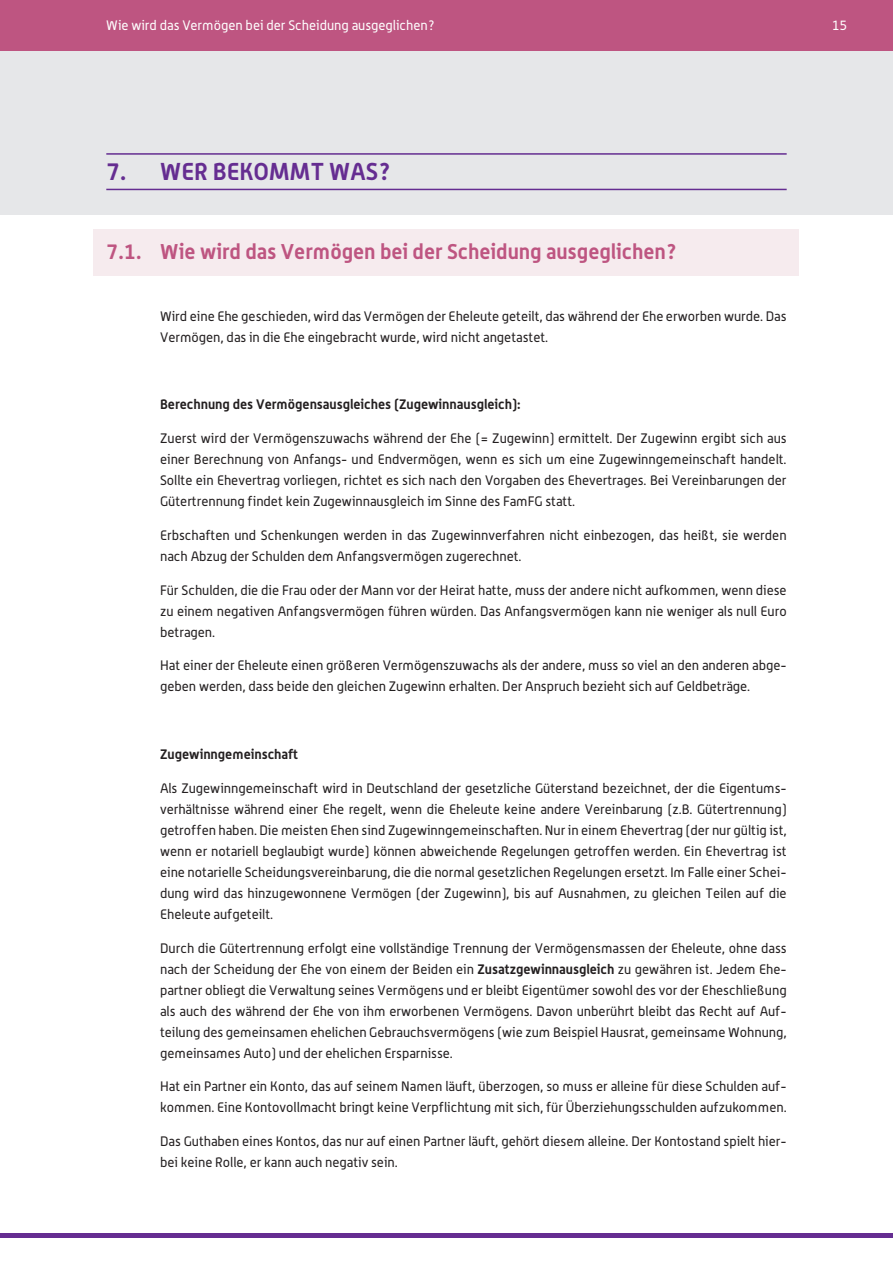
<style>
.page{position:relative;width:893px;height:1263px;background:#fff}
.page>*{position:absolute;margin:0;border:0;box-sizing:border-box;transform-origin:0 0}
.Headline{font:700 24px "Alwyn OT";color:#652d91}
.Subhead{font:700 21px "Alwyn OT";color:#be5581}
.t1{font:13.5px/21px "Alwyn OT";color:#231f20}
.t2{font:700 13.5px "Alwyn OT";color:#231f20}
.t3{font:13.5px "Alwyn OT";color:#fff}
.s1{font-weight:700}
</style>
<div class="page">
<hr style="left:0;top:1233px;width:893px;height:4px;background:#652d91">
<div style="left:0;top:51px;width:893px;height:164px;background:#e6e7e9"></div>
<div style="left:0;top:0;width:893px;height:51px;background:#be5581"></div>
<hr style="left:106px;top:153px;width:681px;height:2px;background:#652d91">
<hr style="left:106px;top:189px;width:681px;height:1px;background:#652d91">
<div style="left:94px;top:230px;width:705px;height:46px;background:#f6ebee"></div>
<p class="t3" style="left:106px;top:17px;width:330px">Wie wird das Vermögen bei der Scheidung ausgeglichen?</p>
<p class="t3" style="left:832px;top:17px;width:17px">15</p>
<p class="Headline" style="left:106px;top:157px;width:286px">7. WER BEKOMMT WAS?</p>
<p class="Subhead" style="left:106px;top:238px;width:572px">7.1. Wie wird das Vermögen bei der Scheidung ausgeglichen?</p>
<p class="t1" style="left:160px;top:305px;width:628px">Wird eine Ehe geschieden, wird das Vermögen der Eheleute geteilt, das während der Ehe erworben wurde. Das<br>Vermögen, das in die Ehe eingebracht wurde, wird nicht angetastet.</p>
<p class="t2" style="left:160px;top:396px;width:362px">Berechnung des Vermögensausgleiches (Zugewinnausgleich):</p>
<p class="t1" style="left:160px;top:428px;width:628px;text-align:justify">Zuerst wird der Vermögenszuwachs während der Ehe (= Zugewinn) ermittelt. Der Zugewinn ergibt sich aus einer Berechnung von Anfangs- und Endvermögen, wenn es sich um eine Zugewinngemeinschaft handelt.<br>Sollte ein Ehevertrag vorliegen, richtet es sich nach den Vorgaben des Ehevertrages. Bei Vereinbarungen der Gütertrennung findet kein Zugewinnausgleich im Sinne des FamFG statt.</p>
<p class="t1" style="left:160px;top:524px;width:628px">Erbschaften und Schenkungen werden in das Zugewinnverfahren nicht einbezogen, das heißt, sie werden nach Abzug der Schulden dem Anfangsvermögen zugerechnet.</p>
<p class="t1" style="left:160px;top:579px;width:628px;text-align:justify">Für Schulden, die die Frau oder der Mann vor der Heirat hatte, muss der andere nicht aufkommen, wenn diese zu einem negativen Anfangsvermögen führen würden. Das Anfangsvermögen kann nie weniger als null Euro betragen.</p>
<p class="t1" style="left:160px;top:655px;width:628px">Hat einer der Eheleute einen größeren Vermögenszuwachs als der andere, muss so viel an den anderen abge&shy;geben werden, dass beide den gleichen Zugewinn erhalten. Der Anspruch bezieht sich auf Geldbeträge.</p>
<p class="t2" style="left:160px;top:746px;width:140px">Zugewinngemeinschaft</p>
<p class="t1" style="left:160px;top:777px;width:628px;text-align:justify">Als Zugewinngemeinschaft wird in Deutschland der gesetzliche Güterstand bezeichnet, der die Eigentums&shy;verhältnisse während einer Ehe regelt, wenn die Eheleute keine andere Vereinbarung (z.B. Gütertrennung) getroffen haben. Die meisten Ehen sind Zugewinngemeinschaften. Nur in einem Ehevertrag (der nur gültig ist, wenn er notariell beglaubigt wurde) können abweichende Regelungen getroffen werden. Ein Ehevertrag ist eine notarielle Scheidungsvereinbarung, die die normal gesetzlichen Regelungen ersetzt. Im Falle einer Schei&shy;dung wird das hinzugewonnene Vermögen (der Zugewinn), bis auf Ausnahmen, zu gleichen Teilen auf die Eheleute aufgeteilt.</p>
<p class="t1" style="left:160px;top:937px;width:628px;text-align:justify">Durch die Gütertrennung erfolgt eine vollständige Trennung der Vermögensmassen der Eheleute, ohne dass nach der Scheidung der Ehe von einem der Beiden ein <span class="s1">Zusatzgewinnausgleich</span> zu gewähren ist. Jedem Ehe&shy;partner obliegt die Verwaltung seines Vermögens und er bleibt Eigentümer sowohl des vor der Eheschließung als auch des während der Ehe von ihm erworbenen Vermögens. Davon unberührt bleibt das Recht auf Auf&shy;teilung des gemeinsamen ehelichen Gebrauchsvermögens (wie zum Beispiel Hausrat, gemeinsame Wohnung, gemeinsames Auto) und der ehelichen Ersparnisse.</p>
<p class="t1" style="left:160px;top:1076px;width:628px">Hat ein Partner ein Konto, das auf seinem Namen läuft, überzogen, so muss er alleine für diese Schulden auf&shy;kommen. Eine Kontovollmacht bringt keine Verpflichtung mit sich, für Überziehungsschulden aufzukommen.</p>
<p class="t1" style="left:160px;top:1130px;width:628px">Das Guthaben eines Kontos, das nur auf einen Partner läuft, gehört diesem alleine. Der Kontostand spielt hier&shy;bei keine Rolle, er kann auch negativ sein.</p>
</div>
